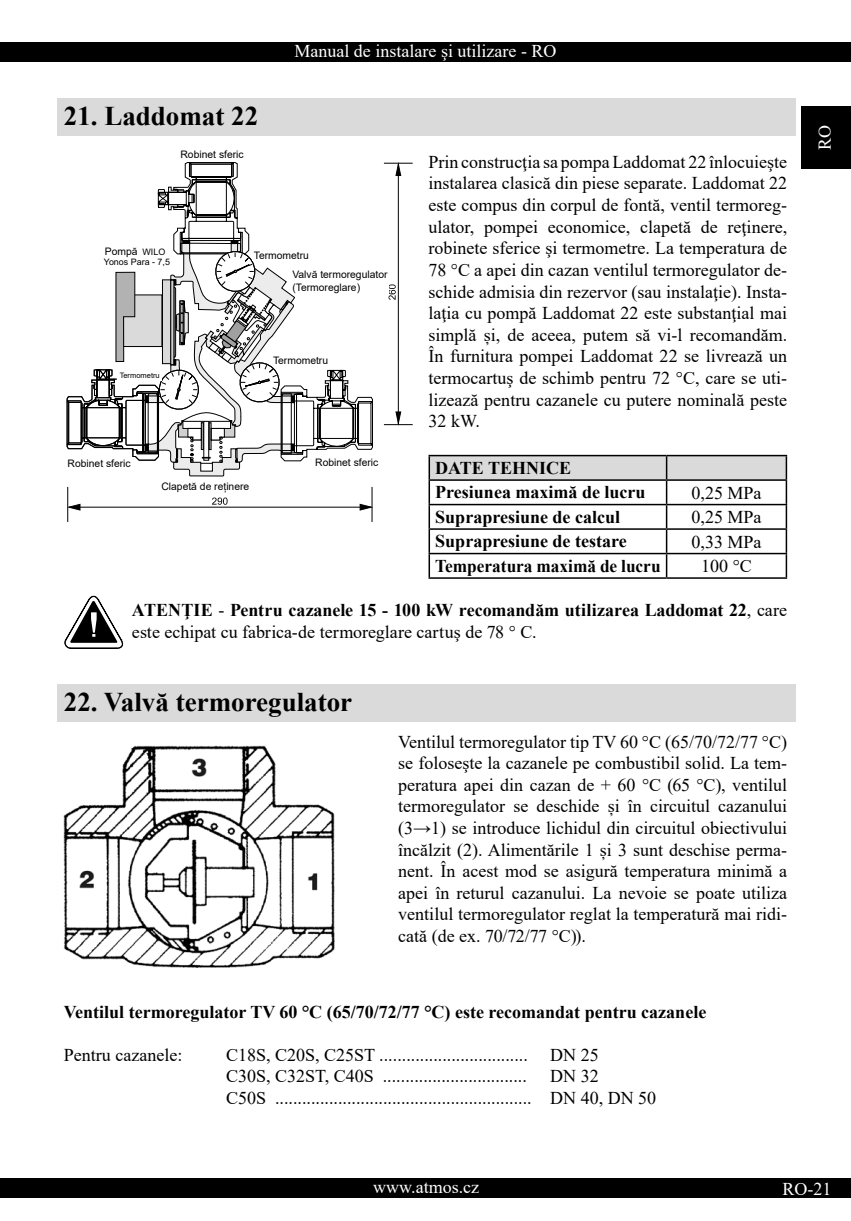
<style>
.page{position:relative;width:851px;height:1221px;background:#fff}
.page>*{position:absolute;margin:0;border:0;box-sizing:border-box;transform-origin:0 0}
.t1{font:700 27px "Times New Roman";color:#000}
.t2{font:18px/21.6px "Times New Roman";color:#000;text-align:justify}
.t3{font:700 18px/24.5px "Times New Roman";color:#000}
.t4{font:18px "Times New Roman";color:#fff}
.t5{font:700 18px "Times New Roman";color:#000;scale:.96 1}
.t6{font:10.35px/12.5px "Arial";color:#000}
.t7{font:8.85px/9.9px "Arial";color:#000}
.t8{font:7.5px "Arial";color:#000}
.s1{font-weight:400}
</style>
<div class="page">
<div style="left:0;top:43px;width:850px;height:19px;background:#000"></div>
<div style="left:801px;top:106px;width:49px;height:63px;background:#000"></div>
<div style="left:0;top:1178px;width:850px;height:20px;background:#000"></div>
<div style="left:57px;top:684px;width:738px;height:37px;background:#dadada"></div>
<div style="left:57px;top:98px;width:738px;height:37px;background:#dadada"></div>
<div style="left:430px;top:456px;width:355px;height:23px;background:#dadada"></div>
<hr style="left:428px;top:455px;width:238px;height:1px;background:#000">
<hr style="left:428px;top:456px;width:2px;height:23px;background:#000">
<hr style="left:666px;top:455px;width:121px;height:1px;background:#000">
<hr style="left:665px;top:456px;width:2px;height:23px;background:#000">
<hr style="left:785px;top:456px;width:2px;height:23px;background:#000">
<hr style="left:428px;top:479px;width:238px;height:2px;background:#000">
<hr style="left:428px;top:481px;width:2px;height:23px;background:#000">
<hr style="left:666px;top:479px;width:121px;height:2px;background:#000">
<hr style="left:665px;top:481px;width:2px;height:23px;background:#000">
<hr style="left:785px;top:481px;width:2px;height:23px;background:#000">
<hr style="left:428px;top:504px;width:238px;height:1px;background:#000">
<hr style="left:428px;top:505px;width:2px;height:23px;background:#000">
<hr style="left:666px;top:504px;width:121px;height:1px;background:#000">
<hr style="left:665px;top:505px;width:2px;height:23px;background:#000">
<hr style="left:785px;top:505px;width:2px;height:23px;background:#000">
<hr style="left:428px;top:528px;width:238px;height:2px;background:#000">
<hr style="left:428px;top:530px;width:2px;height:23px;background:#000">
<hr style="left:666px;top:528px;width:121px;height:2px;background:#000">
<hr style="left:665px;top:530px;width:2px;height:23px;background:#000">
<hr style="left:785px;top:530px;width:2px;height:23px;background:#000">
<hr style="left:428px;top:553px;width:238px;height:1px;background:#000">
<hr style="left:428px;top:554px;width:2px;height:23px;background:#000">
<hr style="left:666px;top:553px;width:121px;height:1px;background:#000">
<hr style="left:665px;top:554px;width:2px;height:23px;background:#000">
<hr style="left:785px;top:554px;width:2px;height:23px;background:#000">
<hr style="left:428px;top:577px;width:238px;height:1px;background:#000">
<hr style="left:666px;top:577px;width:121px;height:1px;background:#000">
<img style="left:63px;top:745px;width:272px;height:223px">
<svg style="left:64px;top:596px;width:59px;height:53px"></svg>
<svg style="left:67px;top:362px;width:78px;height:98px"></svg>
<hr style="left:371px;top:487px;width:1px;height:34px;background:#000">
<hr style="left:67px;top:487px;width:1px;height:34px;background:#000">
<hr style="left:71px;top:506px;width:299px;height:1px;background:#000">
<svg style="left:67px;top:503px;width:14px;height:8px"></svg>
<svg style="left:359px;top:503px;width:14px;height:8px"></svg>
<svg style="left:212px;top:497px;width:15px;height:7px"></svg>
<hr style="left:398px;top:166px;width:1px;height:258px;background:#000">
<svg style="left:384px;top:411px;width:28px;height:15px"></svg>
<svg style="left:384px;top:162px;width:28px;height:14px"></svg>
<svg style="left:388px;top:284px;width:7px;height:16px"></svg>
<svg style="left:145px;top:162px;width:228px;height:327px"></svg>
<div style="left:162px;top:280px;width:9px;height:83px;background:#dadada"></div>
<div style="left:162px;top:279px;width:9px;height:85px;border:1px solid #000"></div>
<div style="left:123px;top:295px;width:39px;height:51px;background:#dadada"></div>
<svg style="left:115px;top:271px;width:21px;height:91px"></svg>
<div style="left:64px;top:458px;width:68px;height:11px;background:#fff"></div>
<div style="left:310px;top:456px;width:72px;height:12px;background:#fff"></div>
<div style="left:154px;top:480px;width:101px;height:11px;background:#fff"></div>
<div style="left:252px;top:250px;width:69px;height:11px;background:#fff"></div>
<div style="left:271px;top:355px;width:69px;height:11px;background:#fff"></div>
<div style="left:124px;top:369px;width:37px;height:7px;background:#fff"></div>
<div style="left:117px;top:371px;width:44px;height:9px;background:#fff"></div>
<div style="left:291px;top:268px;width:98px;height:25px;background:#fff"></div>
<h1 class="t1" style="left:64px;top:96px;width:196px">21. Laddomat 22</h1>
<p class="t4" style="left:294px;top:39px;width:263px">Manual de instalare şi utilizare - RO</p>
<p class="t6" style="left:180px;top:148px;width:65px">Robinet sferic</p>
<p class="t7" style="left:104px;top:247px;width:68px">Èerpadlo WILO<br>Yonos Para - 7,5</p>
<p class="t7" style="left:253px;top:251px;width:38px">Teplomìr</p>
<p class="t6" style="left:105px;top:245px;width:34px">Pompă</p>
<p class="t6" style="left:254px;top:249px;width:57px">Termometru</p>
<p class="t6" style="left:292px;top:268px;width:97px">Valvă termoregulator (Termoreglare)</p>
<p class="t7" style="left:122px;top:371px;width:38px">Teplomìr</p>
<p class="t8" style="left:120px;top:370px;width:42px">Termometru</p>
<p class="t7" style="left:273px;top:356px;width:38px">Teplomìr</p>
<p class="t6" style="left:273px;top:354px;width:57px">Termometru</p>
<p class="t6" style="left:68px;top:457px;width:65px">Robinet sferic</p>
<p class="t6" style="left:315px;top:455px;width:65px">Robinet sferic</p>
<p class="t6" style="left:161px;top:479px;width:89px">Clapetă de reținere</p>
<p class="t2" style="left:428px;top:150px;width:360px">Prin construcţia sa pompaLaddomat 22 înlocuieşte instalarea clasică din piese separate. Laddomat 22 este compus din corpul de fontă, ventil termoreg&shy;ulator, pompei economice, clapetă de reţinere, robinete sferice şi termometre. La temperatura de 78 °C a apei din cazan ventilul termoregulator de&shy;schide admisia din rezervor (sau instalaţie). Insta&shy;laţia cu pompă Laddomat 22 este substanţial mai simplă și, de aceea, putem să vi-l recomandăm.<br>În furnitura pompei Laddomat 22 se livrează un termocartuş de schimb pentru 72 °C, care se uti&shy;lizează pentru cazanele cu putere nominală peste 32 kW.</p>
<p class="t3" style="left:435px;top:455px;width:212px">DATE TEHNICE<br>Presiunea maximă de lucru</p>
<p class="t2" style="left:691px;top:481px;width:72px">0,25 MPa</p>
<p class="t3" style="left:435px;top:504px;width:186px">Suprapresiune de calcul</p>
<p class="t2" style="left:691px;top:505px;width:72px">0,25 MPa</p>
<p class="t3" style="left:435px;top:528px;width:193px">Suprapresiune de testare</p>
<p class="t2" style="left:691px;top:530px;width:72px">0,33 MPa</p>
<p class="t5" style="left:435px;top:553px;width:236px">Temperatura maximă de lucru</p>
<p class="t2" style="left:701px;top:554px;width:52px">100 °C</p>
<p class="t3" style="left:132px;top:598px;width:656px;line-height:21.6px">ATENŢIE <span class="s1">-</span> Pentru cazanele 15 - 100 kW recomandăm utilizarea Laddomat 22<span class="s1">, care este echipat cu fabrica-de termoreglare cartuş de 78 ° C.</span></p>
<h1 class="t1" style="left:64px;top:682px;width:290px">22. Valvă termoregulator</h1>
<p class="t2" style="left:398px;top:730px;width:390px">Ventilul termoregulator tip TV 60 °C (65/70/72/77 °C) se foloseşte la cazanele pe combustibil solid. La tem&shy;peratura apei din cazan de + 60 °C (65 °C), ventilul termoregulator se deschide și în circuitul cazanului (3→1) se introduce lichidul din circuitul obiectivului încălzit (2). Alimentările 1 și 3 sunt deschise perma&shy;nent. În acest mod se asigură temperatura minimă a apei în returul cazanului. La nevoie se poate utiliza ventilul termoregulator reglat la temperatură mai ridi&shy;cată (de ex. 70/72/77 °C)).</p>
<p class="t3" style="left:64px;top:998px;width:643px">Ventilul termoregulator TV 60 °C (65/70/72/77 °C) este recomandat pentru cazanele</p>
<p class="t2" style="left:64px;top:1043px;width:120px">Pentru cazanele:</p>
<p class="t2" style="left:226px;top:1043px;width:374px">C18S, C20S, C25ST ................................. DN 25<br>C30S, C32ST, C40S ................................</p>
<p class="t2" style="left:226px;top:1064px;width:431px;text-indent:324px">DN 32<br>C50S ......................................................... DN 40, DN 50</p>
<p class="t4" style="left:811px;top:150px;width:27px;rotate:-90deg">RO</p>
<p class="t4" style="left:373px;top:1173px;width:107px">www.atmos.cz</p>
<p class="t4" style="left:782px;top:1175px;width:50px">RO-21</p>
</div>
